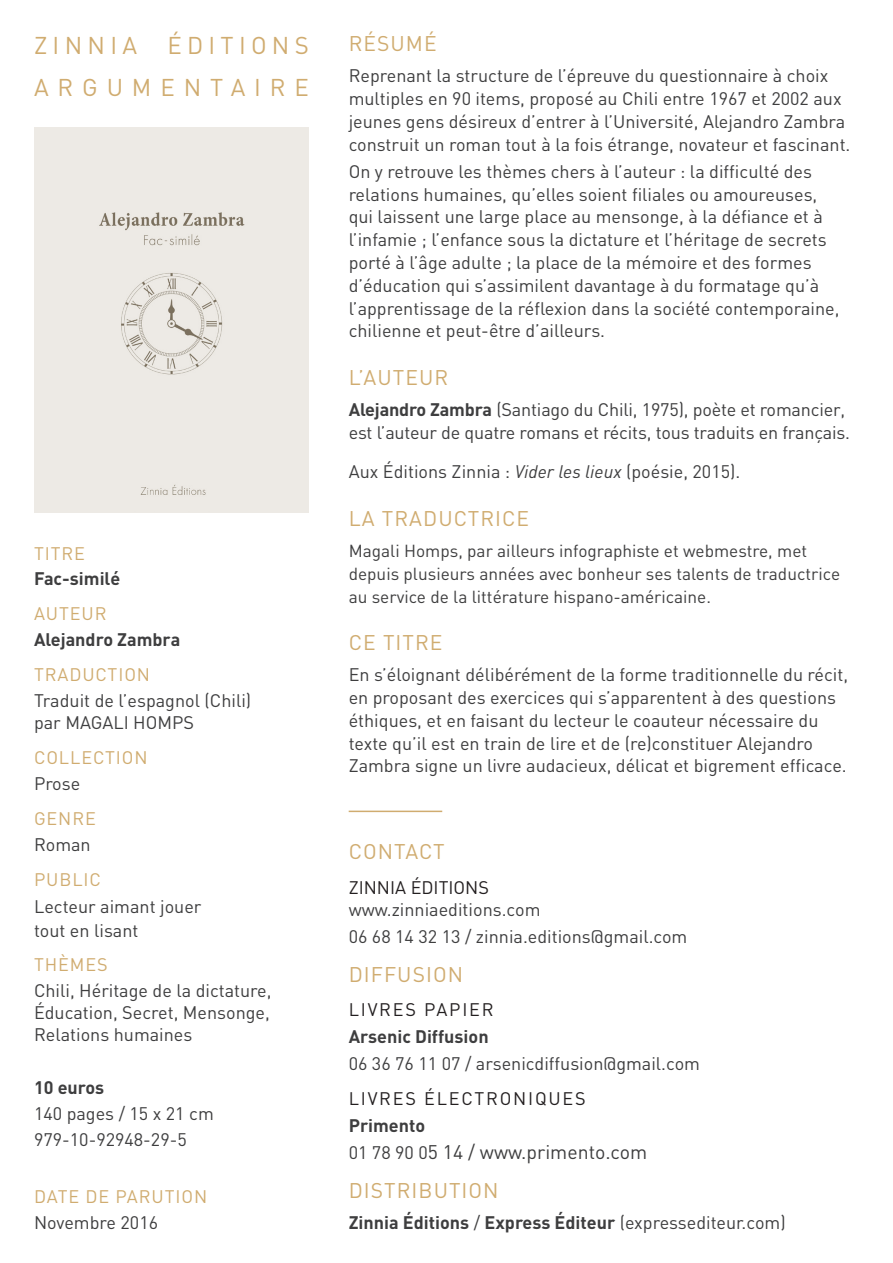
<style>
.page{position:relative;width:893px;height:1263px;background:#fff}
.page>*{position:absolute;margin:0;border:0;box-sizing:border-box;transform-origin:0 0}
.t1{font:24px "DIN";letter-spacing:.22em;color:#d0ac70}
.t2{font:21px "DIN";letter-spacing:.05em;color:#d0ac70}
.t3{font:19.5px "DIN";color:#3e3e3f}
.t4{font:18px/22.8px "DIN";color:#3e3e3f}
.t5{font:700 18px "DIN";color:#3e3e3f}
.t6{font:18px "DIN";letter-spacing:.05em;color:#d0ac70}
.t7{font:18px "DIN";letter-spacing:.1em;color:#231f20}
.t8{font:18px "DIN";color:#231f20}
.t9{font:17.25px/22.8px "DIN";color:#3e3e3f}
.s1{font-weight:700}
.s2{font-style:italic}
.s3{font-size:18px}
.s4{font-weight:400}
</style>
<div class="page">
<hr style="left:349px;top:811px;width:93px;height:1px;background:#d0ac70">
<div style="left:34px;top:128px;width:275px;height:384px;background:#edeae5"></div>
<h1 class="t1" style="left:34px;top:30px;width:90px">Zi nnia</h1>
<h1 class="t1" style="left:167px;top:30px;width:141px">édi ti ons</h1>
<h1 class="t1" style="left:34px;top:73px;width:43px">A rg</h1>
<h1 class="t1" style="left:107px;top:73px;width:46px">u me</h1>
<h1 class="t1" style="left:184px;top:73px;width:47px">n taire</h1>
<p class="t6" style="left:34px;top:542px;width:53px">TITRE</p>
<p class="t5" style="left:34px;top:567px;width:88px">Fac-similé</p>
<p class="t6" style="left:34px;top:603px;width:70px">Auteur</p>
<p class="t5" style="left:34px;top:628px;width:148px">Alejandro Zambra</p>
<p class="t6" style="left:34px;top:664px;width:118px">Traduction</p>
<p class="t4" style="left:34px;top:690px;width:219px;line-height:21.8px">Traduit de l’espagnol (Chili) par MAGALI HOMPS</p>
<p class="t6" style="left:34px;top:746px;width:37px">Colle</p>
<p class="t6" style="left:93px;top:746px;width:56px">ction</p>
<p class="t4" style="left:34px;top:772px;width:48px">Prose</p>
<p class="t6" style="left:34px;top:807px;width:50px">Genre</p>
<p class="t4" style="left:34px;top:833px;width:58px">Roman</p>
<p class="t6" style="left:34px;top:868px;width:66px">PUBLIC</p>
<p class="t4" style="left:34px;top:895px;width:169px;line-height:23.2px">Lecteur aimant jouer tout en lisant</p>
<p class="t6" style="left:34px;top:954px;width:75px">THÈMES</p>
<p class="t4" style="left:34px;top:980px;width:239px;line-height:21.8px;text-align:justify">Chili, Héritage de la dictature, éducation, Secret, Mensonge, Relations humaines</p>
<p class="t5" style="left:34px;top:1076px;width:72px">10 euros</p>
<p class="t4" style="left:34px;top:1100px;width:181px;line-height:26px">140 pages / 15 x 21 cm<br>979-10-92948-29-5</p>
<p class="t6" style="left:34px;top:1185px;width:12px">Date</p>
<p class="t6" style="left:86px;top:1185px;width:42px">de par</p>
<p class="t6" style="left:152px;top:1185px;width:57px">ution</p>
<p class="t4" style="left:34px;top:1210px;width:126px">Novembre 2016</p>
<p class="t2" style="left:349px;top:30px;width:90px">Résum é</p>
<p class="t4" style="left:349px;top:64px;width:503px">Reprenant la structure de l’épreuve du questionnaire à choix multiples en 90 items, proposé au Chili entre 1967 et 2002 aux jeunes gens désireux d’entrer à l’U niversité, Alejandro Zambra construit un roman tout à la fois étrange, novateur et fascinant.</p>
<p class="t4" style="left:349px;top:160px;width:492px">On y retrouve les thèmes chers à l’auteur : la difficulté des relations humaines, qu’elles soient filiales ou amoureuses, qui laissent une large place au mensonge, à la défiance et à l’infamie ; l’enfance sous la dictature et l’héritage de secrets porté à l’âge adulte ; la place de la mémoire et des formes d’éducation qui s’assimilent davantage à du formatage qu’à l’apprentissage de la réflexion dans la société contemporaine, chilienne et peut-être d’ailleurs.</p>
<p class="t2" style="left:349px;top:364px;width:96px">L’aute ur</p>
<p class="t4" style="left:349px;top:398px;width:503px"><span class="s1">Alejandro Zambra</span> (Santiago du Chili, 1975), poète et romancier, est l’auteur de quatre romans et récits, tous traduits en français.</p>
<p class="t4" style="left:349px;top:460px;width:393px">Aux Éditions Zinnia : <span class="s2">Vider les lieux</span> (poésie, 2015).</p>
<p class="t2" style="left:349px;top:505px;width:48px">La tra</p>
<p class="t2" style="left:423px;top:505px;width:104px">ductrice</p>
<p class="t9" style="left:349px;top:539px;width:493px">Magali Homps, par ailleurs infographiste et webmestre, met depuis plusieurs années avec bonheur ses talents de traductrice au service de la littérature hispano-américaine.</p>
<p class="t2" style="left:349px;top:629px;width:95px">CE TITRE</p>
<p class="t4" style="left:349px;top:663px;width:501px">En s’éloignant délibérément de la forme traditionnelle du récit, en proposant des exercices qui s’apparentent à des questions éthiques, et en faisant du lecteur le coauteur nécessaire du texte qu’il est en train de lire et de (re)constituer Alejandro Zambra signe un livre audacieux, délicat et bigrement efficace.</p>
<p class="t2" style="left:349px;top:839px;width:93px">Contact</p>
<p class="t8" style="left:349px;top:876px;width:140px">Zinnia éditions</p>
<p class="t4" style="left:349px;top:895px;width:340px;line-height:27px">www.zinniaeditions.com<br>06 68 14 32 13 / zinnia.editions@gmail.com</p>
<p class="t2" style="left:349px;top:961px;width:116px">Di ffusion</p>
<p class="t7" style="left:349px;top:998px;width:43px">Livres</p>
<p class="t7" style="left:424px;top:998px;width:13px">papier</p>
<p class="t5" style="left:349px;top:1025px;width:141px">Arsenic Diffusion</p>
<p class="t4" style="left:349px;top:1052px;width:353px">06 36 76 11 07 / arsenicdiffusion@gmail.com</p>
<p class="t7" style="left:349px;top:1087px;width:43px">Livres</p>
<p class="t7" style="left:424px;top:1087px;width:150px">électroniques</p>
<p class="t5" style="left:349px;top:1113px;width:78px">Primento</p>
<p class="t3" style="left:349px;top:1140px;width:300px"><span class="s3">01 78 90 0</span>5 14 / www.primento.com</p>
<p class="t2" style="left:349px;top:1177px;width:13px">Distrib</p>
<p class="t2" style="left:434px;top:1177px;width:66px">ution</p>
<p class="t5" style="left:349px;top:1211px;width:439px">Zinnia Éditions <span class="s4">/</span> Express Éditeur <span class="s4">(expressediteur.com)</span></p>
</div>
